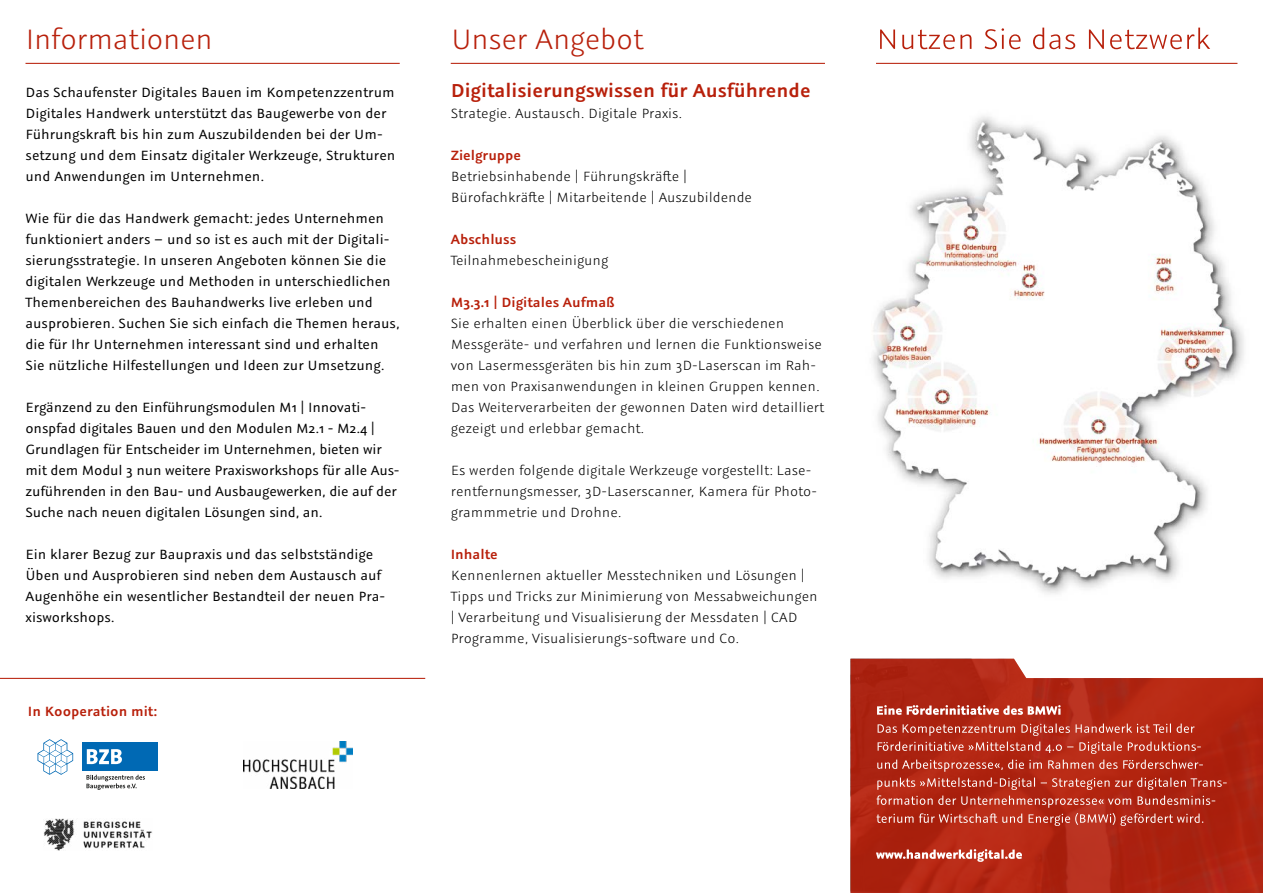
<style>
.page{position:relative;width:1263px;height:893px;background:#fff}
.page>*{position:absolute;margin:0;border:0;box-sizing:border-box;transform-origin:0 0}
.t1{font:300 31.5px "Graublau Sans";letter-spacing:-.025em;color:#b8200b}
.t2{font:600 21px "Graublau Sans";color:#b8200b}
.t3{font:15px/21px "Graublau Sans";color:#000}
.t4{font:300 15px/21px "Graublau Sans";color:#000}
.t5{font:600 15px "Graublau Sans";color:#b8200b}
</style>
<div class="page">
<img style="left:872px;top:116px;width:372px;height:478px">
<hr style="left:0;top:678px;width:425px;height:1px;background:#b8200b">
<svg style="left:850px;top:659px;width:413px;height:234px;background:#b63726"></svg>
<svg style="left:876px;top:849px;width:146px;height:13px"></svg>
<svg style="left:876px;top:723px;width:351px;height:103px;background:#ba402f"></svg>
<svg style="left:877px;top:705px;width:184px;height:10px"></svg>
<svg style="left:880px;top:28px;width:330px;height:21px"></svg>
<hr style="left:876px;top:63px;width:361px;height:1px;background:#b8200b">
<svg style="left:86px;top:775px;width:59px;height:15px"></svg>
<div style="left:82px;top:742px;width:76px;height:29px;background:#0069b4"></div>
<svg style="left:87px;top:749px;width:35px;height:15px"></svg>
<svg style="left:38px;top:739px;width:35px;height:36px"></svg>
<img style="left:44px;top:818px;width:108px;height:33px">
<img style="left:244px;top:741px;width:108px;height:47px">
<hr style="left:451px;top:63px;width:374px;height:1px;background:#b8200b">
<hr style="left:26px;top:63px;width:374px;height:1px;background:#b8200b">
<h1 class="t1" style="left:26px;top:19px;width:189px">Informationen</h1>
<p class="t3" style="left:26px;top:81px;width:371px">Das Schaufenster Digitales Bauen im Kompetenzzentrum Digitales Handwerk unterstützt das Baugewerbe von der Führungskraft bis hin zum Auszubildenden bei der Um&shy;setzung und dem Einsatz digitaler Werkzeuge, Strukturen und Anwendungen im Unternehmen.</p>
<p class="t3" style="left:26px;top:207px;width:376px">Wie für die das Handwerk gemacht: jedes Unternehmen funktioniert anders – und so ist es auch mit der Digitali&shy;sierungsstrategie. In unseren Angeboten können Sie die digitalen Werkzeuge und Methoden in unterschiedlichen Themenbereichen des Bauhandwerks live erleben und ausprobieren. Suchen Sie sich einfach die Themen heraus, die für Ihr Unternehmen interessant sind und erhalten Sie nützliche Hilfestellungen und Ideen zur Umsetzung.</p>
<p class="t3" style="left:26px;top:396px;width:376px">Ergänzend zu den Einführungsmodulen M1 | Innovati&shy;onspfad digitales Bauen und den Modulen M2.1 - M2.4 | Grundlagen für Entscheider im Unternehmen, bieten wir mit dem Modul 3 nun weitere Praxisworkshops für alle Aus&shy;zuführenden in den Bau- und Ausbaugewerken, die auf der Suche nach neuen digitalen Lösungen sind, an.</p>
<p class="t3" style="left:26px;top:543px;width:361px">Ein klarer Bezug zur Baupraxis und das selbstständige Üben und Ausprobieren sind neben dem Austausch auf Augenhöhe ein wesentlicher Bestandteil der neuen Pra&shy;xisworkshops.</p>
<p class="t5" style="left:28px;top:702px;width:131px">In Kooperation mit:</p>
<h1 class="t1" style="left:451px;top:19px;width:194px">Unser Angebot</h1>
<h2 class="t2" style="left:451px;top:77px;width:361px">Digitalisierungswissen für Ausführende</h2>
<p class="t4" style="left:451px;top:102px;width:233px">Strategie. Austausch. Digitale Praxis.</p>
<p class="t5" style="left:451px;top:146px;width:72px">Zielgruppe</p>
<p class="t4" style="left:451px;top:165px;width:303px">Betriebsinhabende | Führungskräfte |<br>Bürofachkräfte | Mitarbeitende | Auszubildende</p>
<p class="t5" style="left:451px;top:230px;width:67px">Abschluss</p>
<p class="t4" style="left:451px;top:249px;width:159px">Teilnahmebescheinigung</p>
<p class="t5" style="left:451px;top:293px;width:165px">M3.3.1 | Digitales Aufmaß</p>
<p class="t4" style="left:451px;top:312px;width:375px">Sie erhalten einen Überblick über die verschiedenen Messgeräte- und verfahren und lernen die Funktionsweise von Lasermessgeräten bis hin zum 3D-Laserscan im Rah&shy;men von Praxisanwendungen in kleinen Gruppen kennen.<br>Das Weiterverarbeiten der gewonnen Daten wird detailliert gezeigt und erlebbar gemacht.</p>
<p class="t4" style="left:451px;top:459px;width:368px">Es werden folgende digitale Werkzeuge vorgestellt: Lase&shy;rentfernungsmesser, 3D-Laserscanner, Kamera für Photo&shy;grammmetrie und Drohne.</p>
<p class="t5" style="left:451px;top:545px;width:49px">Inhalte</p>
<p class="t4" style="left:451px;top:564px;width:368px">Kennenlernen aktueller Messtechniken und Lösungen | Tipps und Tricks zur Minimierung von Messabweichungen | Verarbeitung und Visualisierung der Messdaten | CAD Programme, Visualisierungs-software und Co.</p>
</div>
